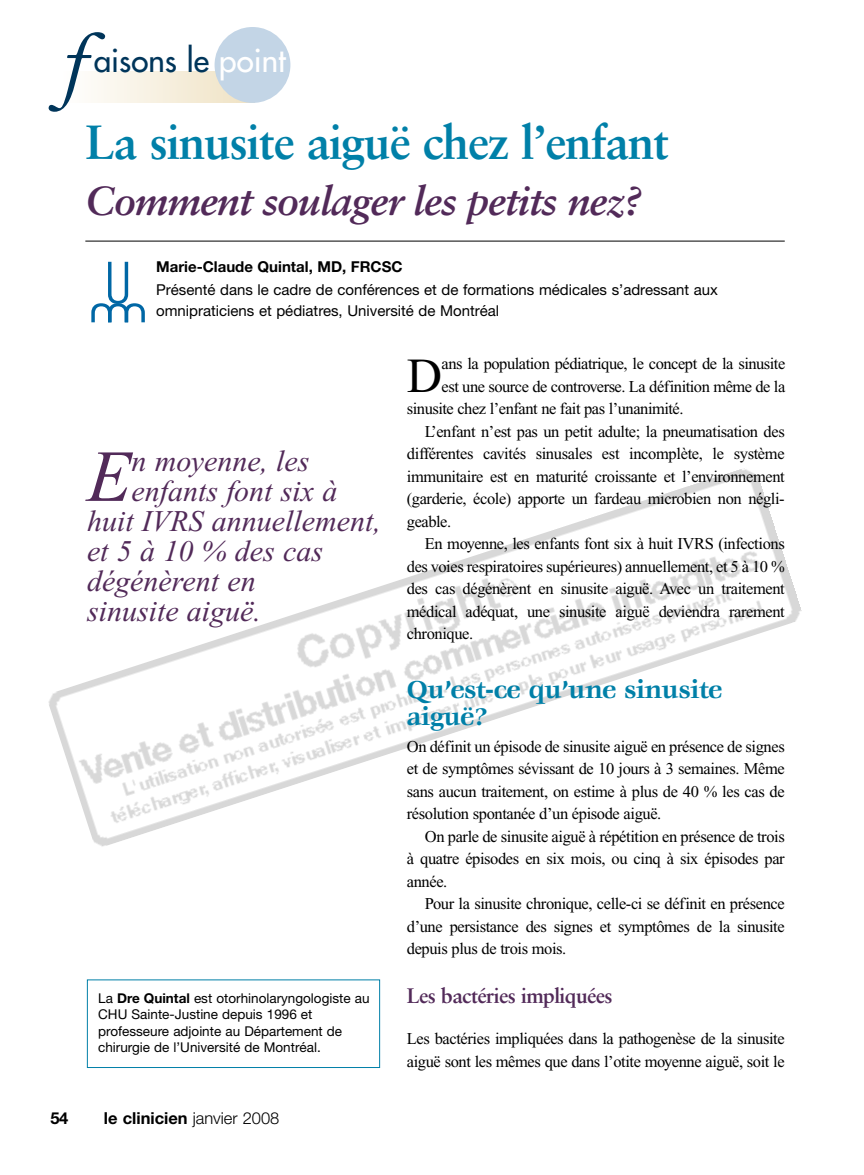
<style>
.page{position:relative;width:864px;height:1175px;background:#fff}
.page>*{position:absolute;margin:0;border:0;box-sizing:border-box;transform-origin:0 0}
.t1{font:italic 90px "Granjon";color:#00355a}
.t2{font:italic 73.2px "Times New Roman";color:#522a59}
.t3{font:48.9px "Times New Roman";color:#000}
.t4{font:700 48px "Sabon";letter-spacing:-.03em;color:#0080a8}
.t5{font:italic 700 40.5px "Sabon";letter-spacing:-.03em;color:#522a59}
.t6{font:31.5px "Futura";color:#00355a}
.t7{font:italic 30px "Times New Roman";color:#522a59}
.t8{font:700 27px/27px "Veljovic";letter-spacing:-.03em;color:#0080a8}
.t9{font:700 21px "Sabon";letter-spacing:-.03em;color:#522a59}
.t10{font:16.5px/22.5px "Times New Roman";letter-spacing:-.025em;color:#000;text-align:justify}
.t11{font:700 16.5px "Helvetica Neue";color:#000}
.t12{font:15px/21px "Helvetica Neue";color:#000}
.t13{font:700 15px "Helvetica Neue";color:#000}
.t14{font:13.5px/16.2px "Helvetica Neue";color:#000}
.s1{color:#fff}
.s2{font-weight:700}
.s3{font-weight:300}
</style>
<div class="page">
<img style="left:48px;top:468px;width:754px;height:379px">
<hr style="left:85px;top:241px;width:700px;height:1px;background:#000">
<div style="left:62px;top:71px;width:192px;height:32px;background:linear-gradient(to right,#fffffe,#eee2c4)"></div>
<div style="left:215px;top:27px;width:75px;height:76px;background:#c3d5e6;border-radius:50%"></div>
<svg style="left:91px;top:262px;width:54px;height:60px"></svg>
<h1 class="t1" style="left:67px;top:32px;width:27px">f</h1>
<h3 class="t6" style="left:94px;top:45px;width:194px">aisons le <span class="s1">point</span></h3>
<h3 class="t4" style="left:85px;top:122px;width:585px">La sinusite aiguë chez l’enfant</h3>
<h3 class="t5" style="left:85px;top:183px;width:558px">Comment soulager les petits nez?</h3>
<p class="t13" style="left:156px;top:261px;width:248px">Marie-Claude Quintal, MD, FRCSC</p>
<p class="t12" style="left:156px;top:280px;width:563px">Présenté dans le cadre de conférences et de formations médicales s’adressant aux omnipraticiens et pédiatres, Université de Montréal</p>
<h2 class="t2" style="left:87px;top:450px;width:46px">E</h2>
<h3 class="t7" style="left:132px;top:450px;width:179px">n moyenne, les</h3>
<h3 class="t7" style="left:132px;top:480px;width:207px">enfants font six à</h3>
<h3 class="t7" style="left:87px;top:510px;width:295px">huit IVRS annuellement,</h3>
<h3 class="t7" style="left:87px;top:540px;width:238px">et 5 à 10 % des cas</h3>
<h3 class="t7" style="left:87px;top:570px;width:170px">dégénèrent en</h3>
<h3 class="t7" style="left:87px;top:600px;width:176px">sinusite aiguë.</h3>
<p class="t14" style="left:98px;top:991px;width:273px">La <span class="s2">Dre Quintal</span> est otorhinolaryngologiste au CHU Sainte-Justine depuis 1996 et professeure adjointe au Département de chirurgie de l’Université de Montréal.</p>
<p class="t11" style="left:50px;top:1111px;width:19px">54</p>
<p class="t11" style="left:104px;top:1111px;width:177px">le clinicien <span class="s3">janvier 2008</span></p>
<h3 class="t3" style="left:407px;top:358px;width:37px">D</h3>
<p class="t10" style="left:442px;top:354px;width:345px">ans la population pédiatrique, le concept de la sinusite</p>
<p class="t10" style="left:442px;top:376px;width:345px">est une source de controverse. La définition même de la</p>
<p class="t10" style="left:407px;top:399px;width:278px">sinusite chez l’enfant ne fait pas l’unanimité.</p>
<p class="t10" style="left:425px;top:421px;width:361px">L’enfant n’est pas un petit adulte; la pneumatisation des</p>
<p class="t10" style="left:407px;top:444px;width:379px">différentes cavités sinusales est incomplète, le système</p>
<p class="t10" style="left:407px;top:466px;width:379px">immunitaire est en maturité croissante et l’environnement</p>
<p class="t10" style="left:407px;top:489px;width:379px">(garderie, école) apporte un fardeau microbien non négli-</p>
<p class="t10" style="left:407px;top:511px;width:46px">geable.</p>
<p class="t10" style="left:425px;top:534px;width:361px">En moyenne, les enfants font six à huit IVRS (infections</p>
<p class="t10" style="left:407px;top:556px;width:379px">des voies respiratoires supérieures) annuellement, et 5 à 10 %</p>
<p class="t10" style="left:407px;top:579px;width:379px">des cas dégénèrent en sinusite aiguë. Avec un traitement</p>
<p class="t10" style="left:407px;top:601px;width:379px">médical adéquat, une sinusite aiguë deviendra rarement</p>
<p class="t10" style="left:407px;top:624px;width:68px">chronique.</p>
<h3 class="t8" style="left:407px;top:678px;width:317px">Qu’est-ce qu’une sinusite aiguë?</h3>
<p class="t10" style="left:407px;top:736px;width:379px">On définit un épisode de sinusite aiguë en présence de signes et de symptômes sévissant de 10 jours à 3 semaines. Même sans aucun traitement, on estime à plus de 40 % les cas de résolution spontanée d’un épisode aiguë.</p>
<p class="t10" style="left:407px;top:826px;width:379px;text-indent:18px">On parle de sinusite aiguë à répétition en présence de trois à quatre épisodes en six mois, ou cinq à six épisodes par année.</p>
<p class="t10" style="left:407px;top:894px;width:379px;text-indent:18px">Pour la sinusite chronique, celle-ci se définit en présence d’une persistance des signes et symptômes de la sinusite depuis plus de trois mois.</p>
<p class="t9" style="left:407px;top:987px;width:207px">Les bactéries impliquées</p>
<p class="t10" style="left:407px;top:1029px;width:379px">Les bactéries impliquées dans la pathogenèse de la sinusite aiguë sont les mêmes que dans l’otite moyenne aiguë, soit le</p>
</div>
